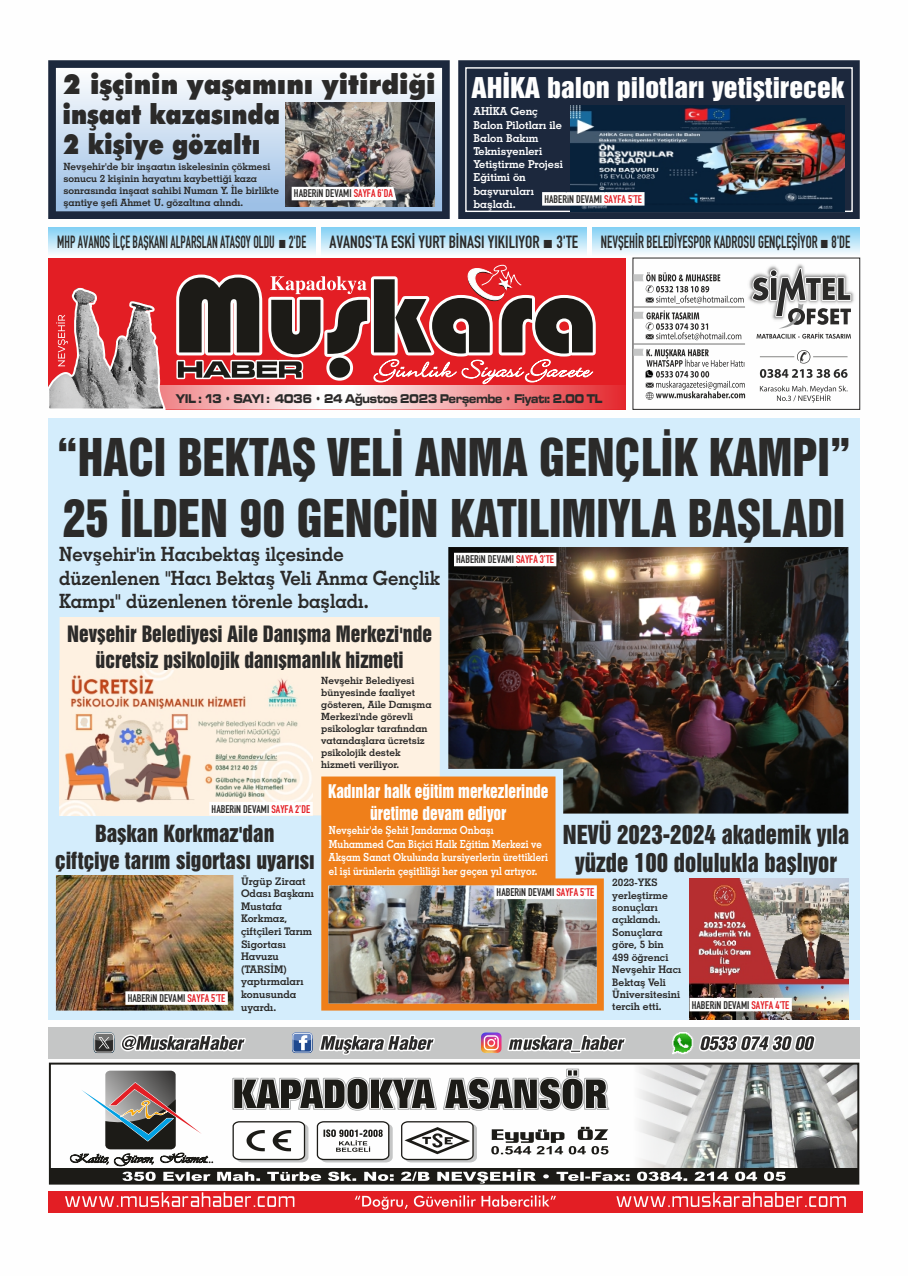
<style>
.page{position:relative;width:908px;height:1276px;background:#fff}
.page>*{position:absolute;margin:0;border:0;box-sizing:border-box;transform-origin:0 0}
.t1{font:47.5px/60.9px "Swiss 921 BT";color:#2b2a29}
.t2{font:900 27.7px/29.9px "Futura BT";color:#2b2a29;scale:.94 1}
.t3{font:26.1px "Swiss 921 BT";color:#fefefe;scale:1.08 1}
.t4{font:23.9px/27.5px "Swiss 921 BT";color:#2b2a29;text-align:center;scale:.96 1}
.t5{font:21.6px/26.3px "Swiss 921 BT";color:#2b2a29;text-align:center}
.t6{font:20.6px/26.4px "Swiss 921 BT";color:#2b2a29;text-align:center;scale:.95 1}
.t7{font:19.7px/23.6px "Geometric Slabserif 703 Bold BT";color:#2b2a29;scale:.94 1}
.t8{font:17.4px "DIN Eng Con";color:#2b2a29;scale:.75 1}
.t9{font:17.4px "DIN Eng Con";color:#2b2a29;scale:.81 1}
.t10{font:17.4px "DIN Eng Con";color:#2b2a29}
.t11{font:17.2px/22px "Swiss 921 BT";color:#fefefe;text-align:center;scale:.91 1}
.t12{font:13.1px "Microgramma D Bold Exte";color:#2b2a29;scale:.78 1}
.t13{font:11.2px/13.4px "Geometric Slabserif 703 Bold BT";color:#fefefe;scale:.87 1}
.t14{font:11px "DIN Eng Con";color:#2b2a29}
.t15{font:11px/13.2px "Geometric Slabserif 703 Bold BT";color:#fefefe}
.t16{font:10.5px/12.6px "Geometric Slabserif 703 Bold BT";color:#2b2a29}
.t17{font:10.4px/12.4px "Geometric Slabserif 703 Bold BT";color:#2b2a29}
.t18{font:10px/12px "Geometric Slabserif 703 Bold BT";color:#2b2a29}
.s1{font-family:"Arial"}
.s2{color:#e31e24}
</style>
<div class="page">
<svg style="left:48px;top:60px;width:811px;height:159px;background:#313c4f"></svg>
<svg style="left:56px;top:68px;width:386px;height:143px"></svg>
<svg style="left:464px;top:66px;width:389px;height:147px;background:#243044"></svg>
<div style="left:48px;top:1191px;width:814px;height:21px;background:#e31e24"></div>
<svg style="left:355px;top:1195px;width:200px;height:14px"></svg>
<svg style="left:65px;top:1192px;width:229px;height:15px"></svg>
<svg style="left:616px;top:1192px;width:229px;height:15px"></svg>
<div style="left:48px;top:258px;width:577px;height:151px;background:#e31e24"></div>
<img style="left:166px;top:386px;width:457px;height:23px">
<svg style="left:176px;top:264px;width:420px;height:121px"></svg>
<svg style="left:48px;top:287px;width:118px;height:123px"></svg>
<img style="left:816px;top:1065px;width:39px;height:103px">
<div style="left:50px;top:1168px;width:807px;height:15px;background:#1c1b17"></div>
<div style="left:632px;top:257px;width:227px;height:153px;border:1px solid #2b2a29"></div>
<img style="left:770px;top:264px;width:84px;height:40px">
<svg style="left:633px;top:267px;width:218px;height:135px"></svg>
<div style="left:48px;top:1027px;width:811px;height:31px;background:#c5c6c6"></div>
<div style="left:48px;top:418px;width:811px;height:601px;background:#d4edfc"></div>
<svg style="left:321px;top:227px;width:265px;height:27px;background:#b8e4f8"></svg>
<svg style="left:592px;top:227px;width:267px;height:27px;background:#b8e4f8"></svg>
<svg style="left:48px;top:227px;width:268px;height:27px;background:#b8e4f8"></svg>
<img style="left:570px;top:105px;width:274px;height:106px">
<img style="left:286px;top:103px;width:148px;height:103px">
<svg style="left:291px;top:187px;width:105px;height:13px"></svg>
<svg style="left:542px;top:192px;width:102px;height:14px"></svg>
<img style="left:448px;top:547px;width:400px;height:266px">
<div style="left:60px;top:617px;width:379px;height:198px;background:#fef1e1"></div>
<img style="left:60px;top:671px;width:252px;height:144px">
<svg style="left:321px;top:776px;width:282px;height:99px;background:#e28835"></svg>
<img style="left:816px;top:878px;width:32px;height:141px">
<svg style="left:454px;top:553px;width:102px;height:13px"></svg>
<svg style="left:209px;top:802px;width:103px;height:13px"></svg>
<img style="left:56px;top:875px;width:760px;height:309px">
<h3 class="t3" style="left:471px;top:78px;width:346px">AHİKA balon pilotları yetiştirecek</h3>
<p class="t15" style="left:473px;top:106px;width:91px">AHİKA Genç<br>Balon Pilotları ile<br>Balon Bakım<br>Teknisyenleri<br>Yetiştirme Projesi<br>Eğitimi ön başvuruları başladı.</p>
<h3 class="t10" style="left:329px;top:232px;width:250px">AVANOS'TA ESKÝ YURT BÝNASI YIKILIYOR <span class="s1">■</span> 3'TE</h3>
<h3 class="t9" style="left:600px;top:232px;width:309px">NEVÞEHÝR BELEDÝYESPOR KADROSU GENÇLEÞÝYOR <span class="s1">■</span> 8'DE</h3>
<h2 class="t2" style="left:62px;top:72px;width:398px">2 işçinin yaşamını yitirdiği inşaat kazasında<br>2 kişiye gözaltı</h2>
<p class="t18" style="left:63px;top:161px;width:217px">Nevşehir'de bir inşaatın iskelesinin çökmesi sonucu 2 kişinin hayatını kaybettiği kaza sonrasında inşaat sahibi Numan Y. İle birlikte şantiye şefi Ahmet U. gözaltına alındı.</p>
<p class="t14" style="left:294px;top:187px;width:100px">HABERiN DEVAMI <span class="s2">SAYFA 6'DA</span></p>
<p class="t14" style="left:544px;top:192px;width:99px">HABERiN DEVAMI <span class="s2">SAYFA 5'TE</span></p>
<h3 class="t8" style="left:57px;top:232px;width:333px">MHP AVANOS ÝLÇE BAÞKANI ALPARSLAN ATASOY OLDU <span class="s1">■</span> 2'DE</h3>
<h3 class="t12" style="left:176px;top:392px;width:548px">YIL : 13 • SAYI : 4036 • 24 Ağustos 2023 Perşembe • Fiyatı: 2.00 TL</h3>
<h1 class="t1" style="left:57px;top:433px;width:794px">“HACI BEKTAŞ VELİ ANMA GENÇLİK KAMPI”<br>25 İLDEN 90 GENCİN KATILIMIYLA BAŞLADI</h1>
<h3 class="t7" style="left:59px;top:544px;width:406px">Nevşehir'in Hacıbektaş ilçesinde düzenlenen "Hacı Bektaş Veli Anma Gençlik<br>Kampı" düzenlenen törenle başladı.</h3>
<h3 class="t6" style="left:67px;top:623px;width:385px">Nevşehir Belediyesi Aile Danışma Merkezi'nde ücretsiz psikolojik danışmanlık hizmeti</h3>
<p class="t18" style="left:321px;top:675px;width:112px">Nevşehir Belediyesi bünyesinde faaliyet gösteren, Aile Danışma<br>Merkezi'nde görevli psikologlar tarafından vatandaşlara ücretsiz psikolojik destek hizmeti veriliyor.</p>
<p class="t14" style="left:456px;top:553px;width:99px">HABERiN DEVAMI <span class="s2">SAYFA 3'TE</span></p>
<p class="t14" style="left:211px;top:802px;width:100px">HABERiN DEVAMI <span class="s2">SAYFA 2'DE</span></p>
<h3 class="t5" style="left:55px;top:823px;width:261px">Başkan Korkmaz'dan<br>çiftçiye tarım sigortası uyarısı</h3>
<p class="t16" style="left:241px;top:875px;width:74px">Ürgüp Ziraat<br>Odası Başkanı<br>Mustafa<br>Korkmaz, çiftçileri Tarım<br>Sigortası<br>Havuzu (TARSİM) yaptırmaları konusunda uyardı.</p>
<p class="t14" style="left:128px;top:991px;width:99px">HABERiN DEVAMI <span class="s2">SAYFA 5'TE</span></p>
<h3 class="t11" style="left:328px;top:782px;width:243px">Kadınlar halk eğitim merkezlerinde üretime devam ediyor</h3>
<p class="t13" style="left:329px;top:824px;width:253px">Nevşehir'de Şehit Jandarma Onbaşı Muhammed Can Biçici Halk Eğitim Merkezi ve Akşam Sanat Okulunda kursiyerlerin ürettikleri el işi ürünlerin çeşitliliği her geçen yıl artıyor.</p>
<h3 class="t4" style="left:562px;top:824px;width:299px">NEVÜ 2023-2024 akademik yıla yüzde 100 dolulukla başlıyor</h3>
<p class="t17" style="left:612px;top:877px;width:70px">2023-YKS yerleştirme sonuçları açıklandı.<br>Sonuçlara göre, 5 bin<br>499 öğrenci<br>Nevşehir Hacı<br>Bektaş Veli<br>Üniversitesini tercih etti.</p>
<p class="t14" style="left:496px;top:886px;width:99px">HABERiN DEVAMI <span class="s2">SAYFA 5'TE</span></p>
<p class="t14" style="left:691px;top:998px;width:99px">HABERiN DEVAMI <span class="s2">SAYFA 4'TE</span></p>
</div>
